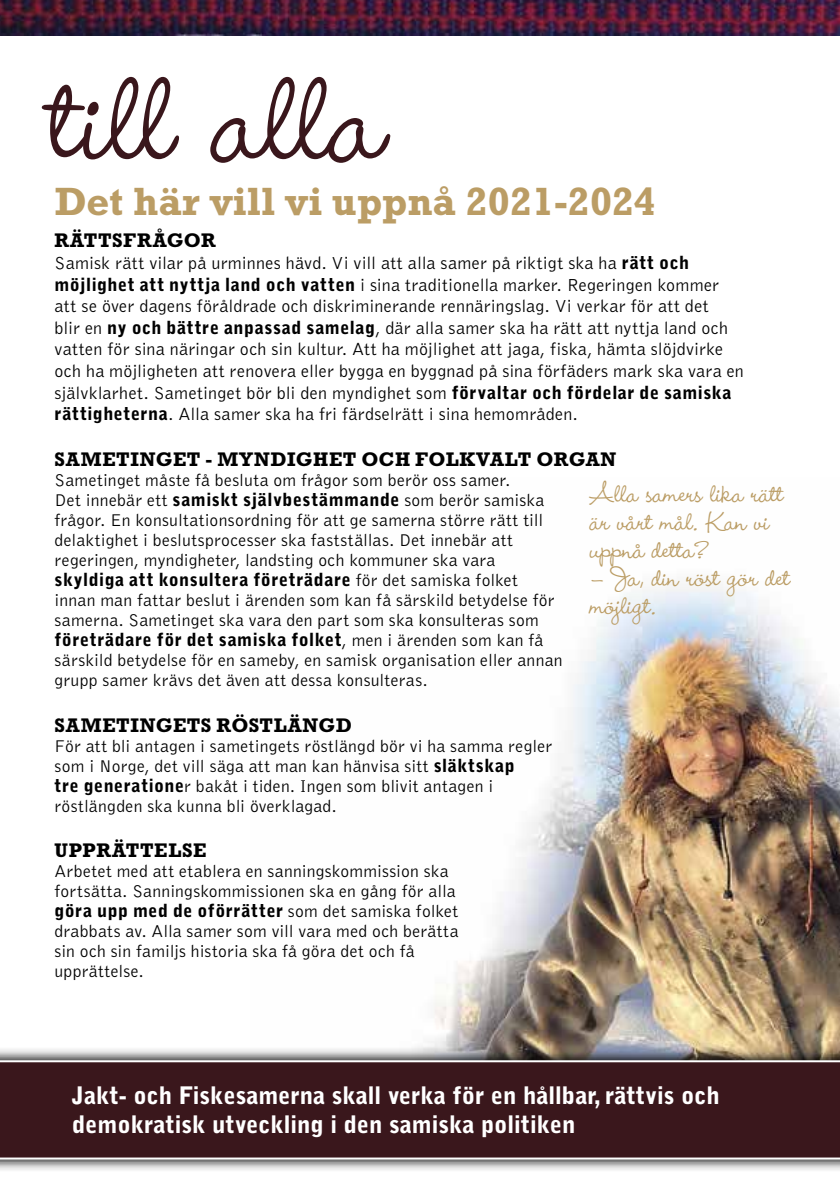
<style>
.page{position:relative;width:840px;height:1191px;background:#fff}
.page>*{position:absolute;margin:0;border:0;box-sizing:border-box;transform-origin:0 0}
.t1{font:500 160px "Wendy LP";color:#3a171c}
.t2{font:700 40px "Rockwell";color:#bb9d65}
.t3{font:500 32px/28px "Wendy LP";color:#bb9d65}
.t4{font:900 24px/28.8px "Bell Gothic";color:#fff}
.t5{font:700 20px "Rockwell";letter-spacing:.025em;color:#000}
.t6{font:300 18px/21.6px "Bell Gothic";letter-spacing:.01em;color:#000}
.t7{font:900 18px "Bell Gothic";letter-spacing:.03em;color:#000}
.t8{font:300 17.6px/20px "Bell Gothic";letter-spacing:.015em;color:#000}
.s1{font-weight:900}
.s2{font-weight:900;font-size:18px}
.s3{font-weight:300;font-size:17.6px}
</style>
<div class="page">
<img style="left:421px;top:587px;width:418px;height:460px">
<svg style="left:0;top:1047px;width:839px;height:123px;background:#aba9a7"></svg>
<div style="left:0;top:1060px;width:839px;height:99px;background:#3a171c"></div>
<img style="left:0;top:0;width:839px;height:35px">
<h1 class="t1" style="left:52px;top:29px;width:335px">till alla</h1>
<h2 class="t2" style="left:54px;top:178px;width:603px">Det här vill vi uppnå 2021-2024</h2>
<p class="t5" style="left:54px;top:229px;width:163px">RÄTTSFRÅGOR</p>
<p class="t6" style="left:54px;top:253px;width:690px">Samisk rätt vilar på urminnes hävd. Vi vill att alla samer på riktigt ska ha <span class="s1">rätt och möjlighet att nyttja land och vatten</span> i sina traditionella marker. Regeringen kommer att se över dagens föråldrade och diskriminerande rennäringslag. Vi verkar för att det<br>blir en <span class="s1">ny och bättre anpassad samelag</span>, där alla samer ska ha rätt att nyttja land och vatten för sina näringar och sin kultur. Att ha möjlighet att jaga, fiska, hämta slöjdvirke och ha möjligheten att renovera eller bygga en byggnad på sina förfäders mark ska vara en självklarhet. Sametinget bör bli den myndighet som <span class="s1">förvaltar och fördelar de samiska rättigheterna</span>. Alla samer ska ha fri färdselrätt i sina hemområden.</p>
<p class="t5" style="left:54px;top:447px;width:563px">SAMETINGET - MYNDIGHET OCH FOLKVALT ORGAN</p>
<p class="t8" style="left:54px;top:470px;width:491px">Sametinget måste få besluta om frågor som berör oss samer.<br>Det innebär ett <span class="s2">samiskt självbestämmande</span> som berör samiska frågor. En konsultationsordning för att ge samerna större rätt till delaktighet i beslutsprocesser ska fastställas. Det innebär att regeringen, myndigheter, landsting och kommuner ska vara</p>
<p class="t7" style="left:54px;top:569px;width:465px">skyldiga att konsultera företrädare <span class="s3">för det samiska folket</span></p>
<p class="t8" style="left:54px;top:590px;width:501px">innan man fattar beslut i ärenden som kan få särskild betydelse för samerna. Sametinget ska vara den part som ska konsulteras som</p>
<p class="t7" style="left:54px;top:629px;width:490px">företrädare för det samiska folket<span class="s3">, men i ärenden som kan få</span></p>
<p class="t8" style="left:54px;top:650px;width:509px">särskild betydelse för en sameby, en samisk organisation eller annan grupp samer krävs det även att dessa konsulteras.</p>
<p class="t5" style="left:54px;top:713px;width:298px">SAMETINGETS RÖSTLÄNGD</p>
<p class="t8" style="left:54px;top:736px;width:499px">För att bli antagen i sametingets röstlängd bör vi ha samma regler som i Norge, det vill säga att man kan hänvisa sitt <span class="s2">släktskap<br>tre generatione</span>r bakåt i tiden. Ingen som blivit antagen i röstlängden ska kunna bli överklagad.</p>
<p class="t5" style="left:54px;top:838px;width:153px">UPPRÄTTELSE</p>
<p class="t8" style="left:54px;top:861px;width:402px">Arbetet med att etablera en sanningskommission ska fortsätta. Sanningskommissionen ska en gång för alla</p>
<p class="t7" style="left:54px;top:900px;width:405px">göra upp med de oförrätter <span class="s3">som det samiska folket</span></p>
<p class="t8" style="left:54px;top:921px;width:405px">drabbats av. Alla samer som vill vara med och berätta sin och sin familjs historia ska få göra det och få upprättelse.</p>
<h3 class="t3" style="left:590px;top:480px;width:195px">Alla samers lika rätt är vårt mål. Kan vi uppnå detta?</h3>
<h3 class="t3" style="left:590px;top:564px;width:201px">– Ja, din röst gör det möjligt.</h3>
<h3 class="t4" style="left:72px;top:1081px;width:649px">Jakt- och Fiskesamerna skall verka för en hållbar, rättvis och demokratisk utveckling i den samiska politiken</h3>
</div>
